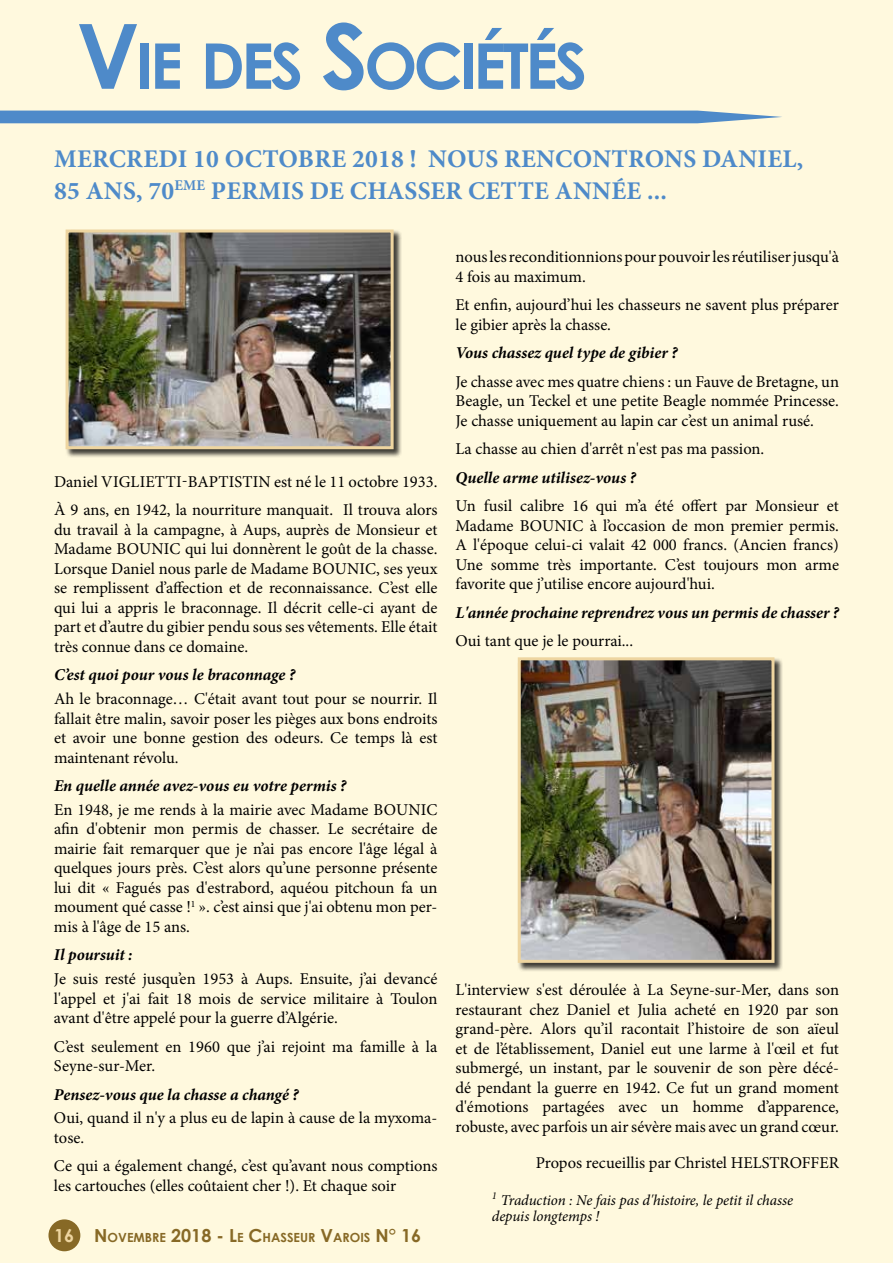
<style>
.page{position:relative;width:893px;height:1263px;background:#fff9de}
.page>*{position:absolute;margin:0;border:0;box-sizing:border-box;transform-origin:0 0}
.t1{font:700 63px "Century Gothic";letter-spacing:-.055em;color:#4e8ac9}
.t2{font:700 25.5px/31.5px "Minion Pro";letter-spacing:.01em;color:#4e8ac9}
.t3{font:16.5px/19.5px "Minion Pro";color:#000;text-align:justify}
.t4{font:italic 700 16.5px "Minion Pro";letter-spacing:-.005em;color:#000}
.t5{font:italic 15px/16.5px "Minion Pro";letter-spacing:-.01em;color:#000}
.t6{font:700 12.6px "Century Gothic";color:#876926}
.s1{font-size:90px}
.s2{font-size:18px;color:#eed5a0}
.s3{font-size:18px}
</style>
<div class="page">
<div style="left:48px;top:1219px;width:32px;height:32px;background:#876926;border-radius:50%"></div>
<div style="left:0;top:111px;width:782px;height:12px;background:#4e8ac9"></div>
<div style="left:517px;top:657px;width:266px;height:315px;background:#000;opacity:.75"></div>
<img style="left:522px;top:661px;width:248px;height:298px">
<div style="left:518px;top:657px;width:256px;height:306px;border:3px solid #eed5a0"></div>
<div style="left:65px;top:229px;width:337px;height:229px;background:#000;opacity:.75"></div>
<img style="left:70px;top:234px;width:320px;height:211px">
<div style="left:66px;top:230px;width:328px;height:219px;border:3px solid #eed5a0"></div>
<h1 class="t1" style="left:77px;top:18px;width:512px"><span class="s1">V</span>IE DES <span class="s1">S</span>OCIÉTÉS</h1>
<h2 class="t2" style="left:54px;top:143px;width:751px">MERCREDI 10 OCTOBRE 2018 ! NOUS RENCONTRONS DANIEL,<br>85 ANS, 70<sup>EME</sup> PERMIS DE CHASSER CETTE ANNÉE ...</h2>
<p class="t3" style="left:54px;top:467px;width:385px;line-height:28.5px">Daniel VIGLIETTI-BAPTISTIN est né le 11 octobre 1933.<br>À 9 ans, en 1942, la nourriture manquait. Il trouva alors</p>
<p class="t3" style="left:54px;top:520px;width:385px">du travail à la campagne, à Aups, auprès de Monsieur et Madame BOUNIC qui lui donnèrent le goût de la chasse.<br>Lorsque Daniel nous parle de Madame BOUNIC, ses yeux se remplissent d’affection et de reconnaissance. C’est elle qui lui a appris le braconnage. Il décrit celle-ci ayant de part et d’autre du gibier pendu sous ses vêtements. Elle était très connue dans ce domaine.</p>
<p class="t4" style="left:54px;top:663px;width:243px">C’est quoi pour vous le braconnage ?</p>
<p class="t3" style="left:54px;top:689px;width:385px">Ah le braconnage… C'était avant tout pour se nourrir. Il fallait être malin, savoir poser les pièges aux bons endroits et avoir une bonne gestion des odeurs. Ce temps là est maintenant révolu.</p>
<p class="t4" style="left:54px;top:774px;width:294px">En quelle année avez-vous eu votre permis ?</p>
<p class="t3" style="left:54px;top:800px;width:385px">En 1948, je me rends à la mairie avec Madame BOUNIC afin d'obtenir mon permis de chasser. Le secrétaire de mairie fait remarquer que je n’ai pas encore l'âge légal à quelques jours près. C’est alors qu’une personne présente lui dit « Fagués pas d'estrabord, aquéou pitchoun fa un moument qué casse !<sup>1</sup> ». c’est ainsi que j'ai obtenu mon per&shy;mis à l'âge de 15 ans.</p>
<p class="t4" style="left:54px;top:943px;width:80px">Il poursuit :</p>
<p class="t3" style="left:54px;top:969px;width:385px">Je suis resté jusqu’en 1953 à Aups. Ensuite, j’ai devancé l'appel et j'ai fait 18 mois de service militaire à Toulon avant d'être appelé pour la guerre d’Algérie.</p>
<p class="t3" style="left:54px;top:1037px;width:385px">C’est seulement en 1960 que j’ai rejoint ma famille à la<br>Seyne-sur-Mer.</p>
<p class="t4" style="left:54px;top:1082px;width:246px">Pensez-vous que la chasse a changé ?</p>
<p class="t3" style="left:54px;top:1108px;width:385px">Oui, quand il n'y a plus eu de lapin à cause de la myxoma&shy;tose.</p>
<p class="t3" style="left:54px;top:1156px;width:385px">Ce qui a également changé, c’est qu’avant nous comptions les cartouches (elles coûtaient cher !). Et chaque soir</p>
<p class="t6" style="left:54px;top:1228px;width:369px"><span class="s2">16</span> <span class="s3">N</span>OVEMBRE <span class="s3">2018</span> <span class="s3">-</span> <span class="s3">L</span>E <span class="s3">C</span>HASSEUR <span class="s3">V</span>AROIS <span class="s3">N° 16</span></p>
<p class="t3" style="left:455px;top:247px;width:385px">nous les reconditionnions pour pouvoir les réutiliser jusqu'à<br>4 fois au maximum.</p>
<p class="t3" style="left:455px;top:295px;width:385px">Et enfin, aujourd’hui les chasseurs ne savent plus préparer le gibier après la chasse.</p>
<p class="t4" style="left:455px;top:341px;width:224px">Vous chassez quel type de gibier ?</p>
<p class="t3" style="left:455px;top:372px;width:385px">Je chasse avec mes quatre chiens : un Fauve de Bretagne, un Beagle, un Teckel et une petite Beagle nommée Princesse.<br>Je chasse uniquement au lapin car c’est un animal rusé.</p>
<p class="t3" style="left:455px;top:439px;width:310px">La chasse au chien d'arrêt n'est pas ma passion.</p>
<p class="t4" style="left:455px;top:466px;width:182px">Quelle arme utilisez-vous ?</p>
<p class="t3" style="left:455px;top:496px;width:385px">Un fusil calibre 16 qui m’a été offert par Monsieur et Madame BOUNIC à l’occasion de mon premier permis.<br>A l'époque celui-ci valait 42 000 francs. (Ancien francs)<br>Une somme très importante. C’est toujours mon arme favorite que j’utilise encore aujourd'hui.</p>
<p class="t4" style="left:455px;top:601px;width:385px">L'année prochaine reprendrez vous un permis de chasser ?</p>
<p class="t3" style="left:455px;top:631px;width:179px">Oui tant que je le pourrai...</p>
<p class="t3" style="left:455px;top:980px;width:385px">L'interview s'est déroulée à La Seyne-sur-Mer, dans son restaurant chez Daniel et Julia acheté en 1920 par son grand-père. Alors qu’il racontait l’histoire de son aïeul et de l’établissement, Daniel eut une larme à l'œil et fut submergé, un instant, par le souvenir de son père décé&shy;dé pendant la guerre en 1942. Ce fut un grand moment d'émotions partagées avec un homme d’apparence, robuste, avec parfois un air sévère mais avec un grand cœur.</p>
<p class="t3" style="left:536px;top:1153px;width:305px">Propos recueillis par Christel HELSTROFFER</p>
<p class="t5" style="left:492px;top:1192px;width:303px"><sup>1</sup> Traduction : Ne fais pas d'histoire, le petit il chasse depuis longtemps !</p>
</div>
